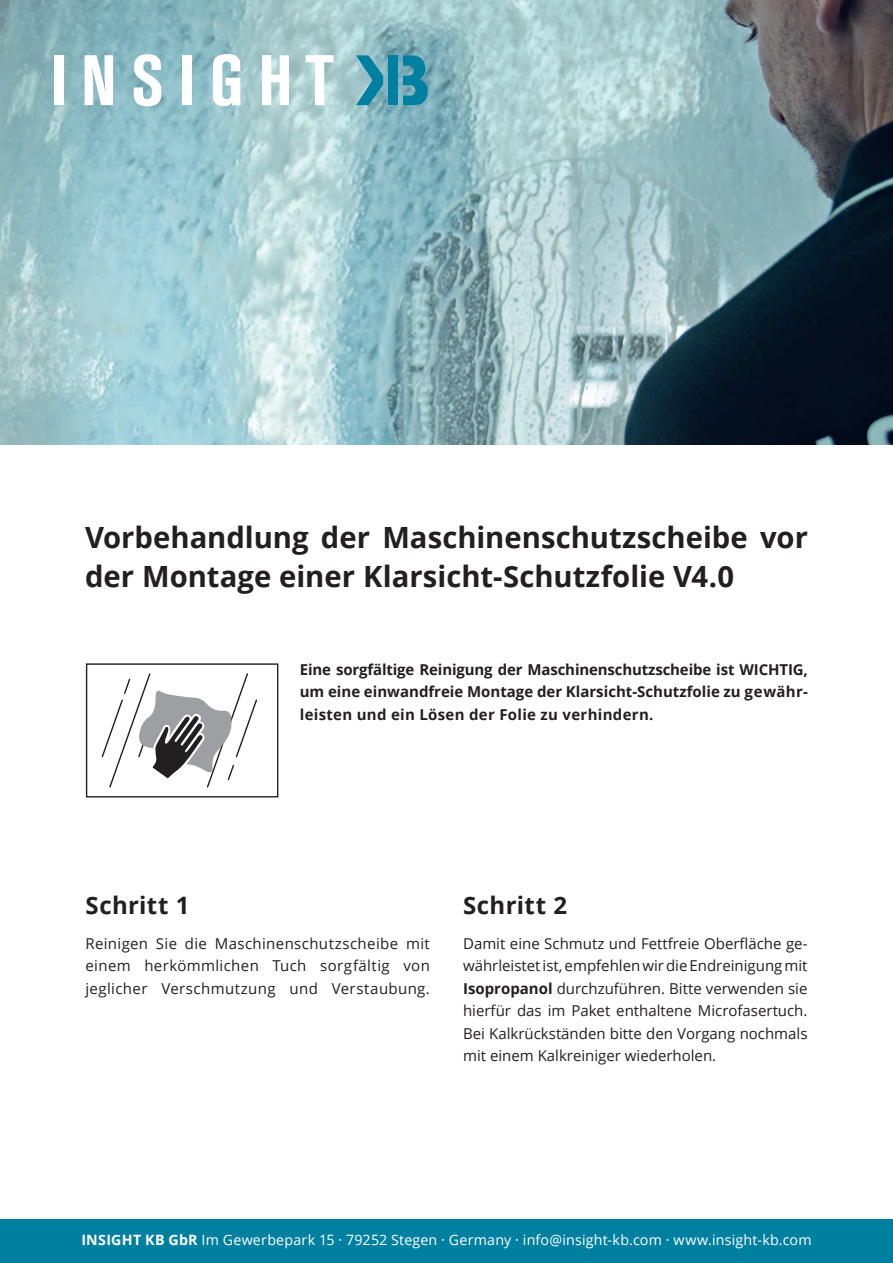
<style>
.page{position:relative;width:893px;height:1263px;background:#fff}
.page>*{position:absolute;margin:0;border:0;box-sizing:border-box;transform-origin:0 0}
.t1{font:700 29.25px/39px "Open Sans";color:#231f20}
.t2{font:700 24px "Open Sans";letter-spacing:.015em;color:#231f20}
.t3{font:15px/22.5px "Open Sans";color:#231f20;text-align:justify}
.t4{font:700 15px/22.5px "Open Sans";letter-spacing:.02em;color:#231f20;text-align:justify}
.t5{font:14.25px "Open Sans";letter-spacing:.015em;color:#fff}
.s1{font-weight:700}
</style>
<div class="page">
<img style="left:0;top:0;width:893px;height:444px">
<div style="left:0;top:1219px;width:893px;height:44px;background:#0080a0"></div>
<div style="left:54px;top:55px;width:9px;height:50px;background:#fff"></div>
<svg style="left:85px;top:55px;width:28px;height:50px"></svg>
<svg style="left:134px;top:54px;width:27px;height:52px"></svg>
<div style="left:183px;top:55px;width:9px;height:50px;background:#fff"></div>
<svg style="left:213px;top:54px;width:27px;height:52px"></svg>
<svg style="left:262px;top:55px;width:27px;height:50px"></svg>
<svg style="left:306px;top:55px;width:28px;height:50px"></svg>
<div style="left:388px;top:55px;width:10px;height:50px;background:#0080a0"></div>
<svg style="left:356px;top:55px;width:27px;height:50px"></svg>
<svg style="left:403px;top:55px;width:25px;height:50px"></svg>
<div style="left:86px;top:663px;width:192px;height:134px;border:1px solid #231f20"></div>
<svg style="left:101px;top:673px;width:156px;height:115px"></svg>
<h1 class="t1" style="left:85px;top:517px;width:724px">Vorbehandlung der Maschinenschutzscheibe vor der Montage einer Klarsicht-Schutzfolie V4.0</h1>
<p class="t4" style="left:300px;top:658px;width:510px">Eine sorgfältige Reinigung der Maschinenschutzscheibe ist WICHTIG, um eine einwandfreie Montage der Klarsicht-Schutzfolie zu gewähr&shy;leisten und ein Lösen der Folie zu verhindern.</p>
<h2 class="t2" style="left:85px;top:888px;width:106px">Schritt 1</h2>
<p class="t3" style="left:85px;top:932px;width:346px">Reinigen Sie die Maschinenschutzscheibe mit einem herkömmlichen Tuch sorgfältig von jeglicher Verschmutzung und Verstaubung.</p>
<h2 class="t2" style="left:463px;top:888px;width:106px">Schritt 2</h2>
<p class="t3" style="left:463px;top:932px;width:346px">Damit eine Schmutz und Fettfreie Oberfläche ge&shy;währleistet ist, empfehlen wir die Endreinigung mit <span class="s1">Isopropanol</span> durchzuführen. Bitte verwenden sie hierfür das im Paket enthaltene Microfasertuch.<br>Bei Kalkrückständen bitte den Vorgang nochmals mit einem Kalkreiniger wiederholen.</p>
<p class="t5" style="left:81px;top:1230px;width:732px"><span class="s1">INSIGHT KB GbR</span> Im Gewerbepark 15 · 79252 Stegen · Germany · info@insight-kb.com · www.insight-kb.com</p>
</div>
